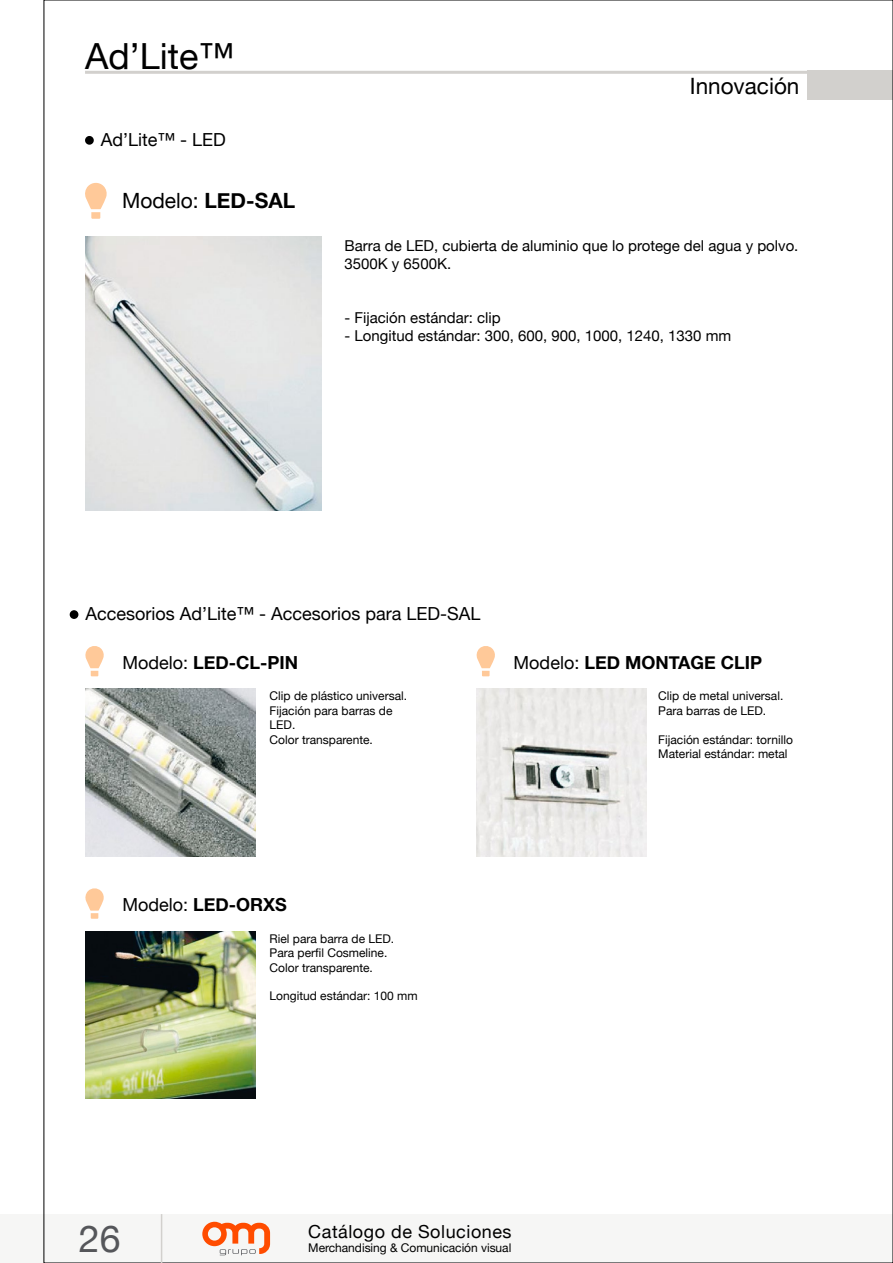
<style>
.page{position:relative;width:893px;height:1263px;background:#fff}
.page>*{position:absolute;margin:0;border:0;box-sizing:border-box;transform-origin:0 0}
.t1{font:37.5px "Helvetica Neue";color:#55565a}
.t2{font:36px "Helvetica Neue";color:#000}
.t3{font:22.5px "Helvetica Neue";color:#000}
.t4{font:21px "Helvetica Neue";color:#000}
.t5{font:700 18px "Helvetica Neue";color:#000}
.t6{font:18px "Helvetica Neue";color:#000}
.t7{font:18px "Helvetica Neue";letter-spacing:.03em;color:#000}
.t8{font:15px/18px "Helvetica Neue";color:#000}
.t9{font:12px/14.4px "Helvetica Neue";color:#000}
.s1{font-weight:700}
.s2{font-weight:400}
</style>
<div class="page">
<div style="left:0;top:1214px;width:893px;height:49px;background:#f6f6f5"></div>
<hr style="left:85px;top:71px;width:723px;height:3px;background:#d2d0cd">
<div style="left:808px;top:71px;width:85px;height:29px;background:#d2d0cd"></div>
<hr style="left:161px;top:1214px;width:1px;height:49px;background:#d2d0cd">
<svg style="left:202px;top:1222px;width:68px;height:33px"></svg>
<svg style="left:85px;top:182px;width:22px;height:37px"></svg>
<div style="left:85px;top:136px;width:9px;height:9px;background:#000;border-radius:50%"></div>
<svg style="left:85px;top:646px;width:19px;height:30px"></svg>
<svg style="left:85px;top:888px;width:19px;height:31px"></svg>
<svg style="left:476px;top:646px;width:19px;height:30px"></svg>
<div style="left:70px;top:610px;width:8px;height:9px;background:#000;border-radius:50%"></div>
<img style="left:85px;top:236px;width:236px;height:275px">
<img style="left:85px;top:689px;width:170px;height:167px">
<img style="left:477px;top:689px;width:170px;height:167px">
<img style="left:85px;top:931px;width:170px;height:168px">
<h2 class="t2" style="left:85px;top:30px;width:151px">Ad’Lite™</h2>
<h3 class="t6" style="left:101px;top:126px;width:127px">Ad’Lite™ - LED</h3>
<h3 class="t4" style="left:122px;top:186px;width:175px">Modelo: <span class="s1">LED-SAL</span></h3>
<h3 class="t3" style="left:690px;top:70px;width:111px">Innovación</h3>
<p class="t8" style="left:344px;top:237px;width:455px">Barra de LED, cubierta de aluminio que lo protege del agua y polvo.<br>3500K y 6500K.</p>
<p class="t8" style="left:344px;top:309px;width:158px">- Fijación estándar: clip</p>
<p class="t8" style="left:344px;top:327px;width:388px">- Longitud estándar: 300, 600, 900, 1000, 1240, 1330 mm</p>
<h3 class="t6" style="left:85px;top:601px;width:397px">Accesorios Ad’Lite™ - Accesorios para LED-SAL</h3>
<h3 class="t5" style="left:122px;top:648px;width:177px"><span class="s2">Modelo:</span> LED-CL-PIN</h3>
<p class="t9" style="left:270px;top:689px;width:139px">Clip de plástico universal.<br>Fijación para barras de<br>LED.<br>Color transparente.</p>
<h3 class="t5" style="left:514px;top:648px;width:250px"><span class="s2">Modelo:</span> LED MONTAGE CLIP</h3>
<p class="t9" style="left:658px;top:689px;width:127px">Clip de metal universal.<br>Para barras de LED.</p>
<p class="t9" style="left:658px;top:733px;width:136px">Fijación estándar: tornillo<br>Material estándar: metal</p>
<h3 class="t5" style="left:122px;top:890px;width:166px"><span class="s2">Modelo:</span> LED-ORXS</h3>
<p class="t9" style="left:270px;top:932px;width:126px">Riel para barra de LED.<br>Para perfil Cosmeline.<br>Color transparente.</p>
<p class="t9" style="left:270px;top:989px;width:150px">Longitud estándar: 100 mm</p>
<h1 class="t1" style="left:79px;top:1212px;width:43px">26</h1>
<h3 class="t7" style="left:308px;top:1218px;width:205px">Catálogo de Soluciones</h3>
<p class="t9" style="left:308px;top:1242px;width:205px">Merchandising &amp; Comunicación visual</p>
</div>
